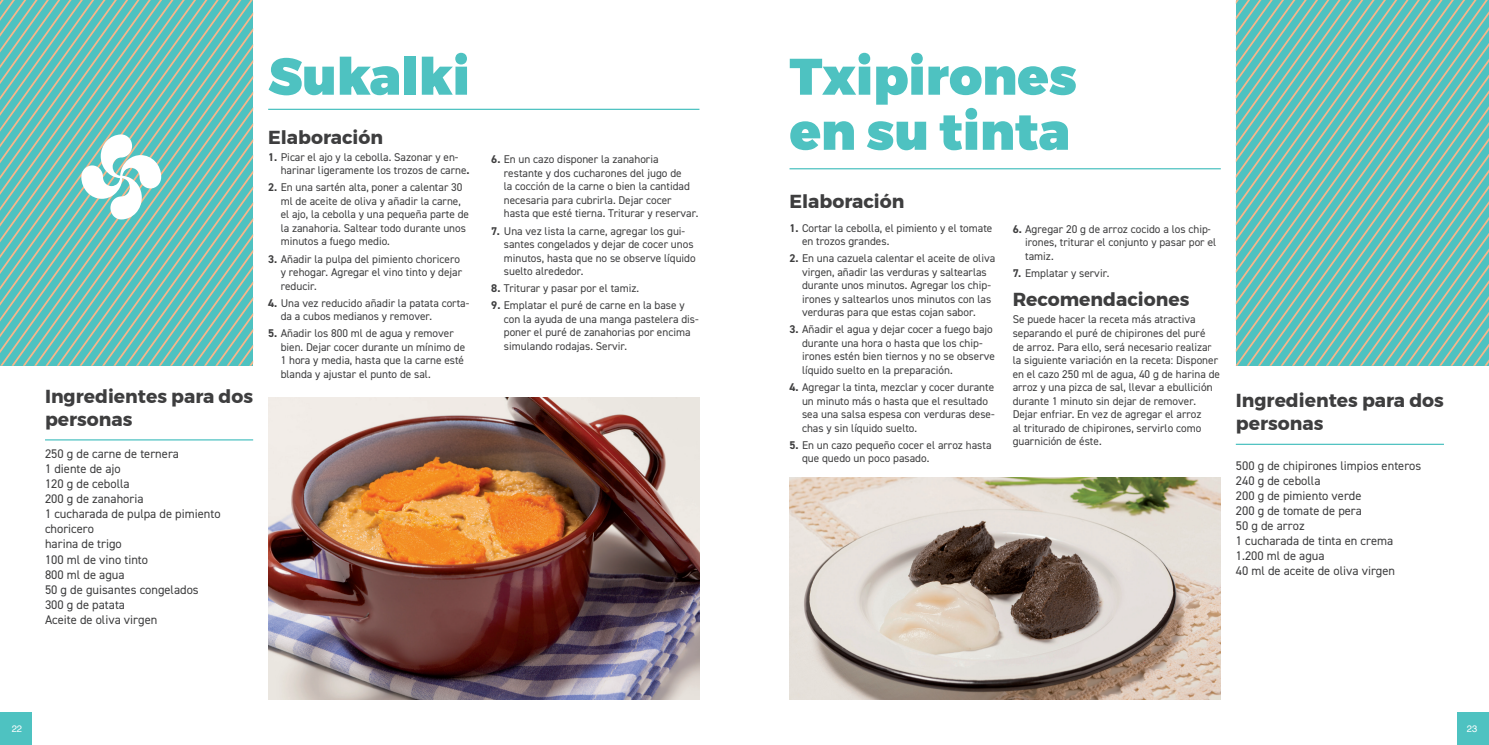
<style>
.page{position:relative;width:1489px;height:745px;background:#fff}
.page>*{position:absolute;margin:0;border:0;box-sizing:border-box;transform-origin:0 0}
.t1{font:900 51.25px "Montserrat";color:#4ec2c1}
.t2{font:700 18.75px/22.5px "Montserrat";color:#3e3e3f}
.t3{font:12.5px/15px "DIN2014";color:#3e3e3f}
.t4{font:11.25px/13.5px "DIN2014";color:#3e3e3f}
.t5{font:9.38px "Helvetica";color:#fff}
.s1{font-weight:700}
</style>
<div class="page">
<div style="left:0;top:712px;width:31px;height:32px;background:#4ec2c1"></div>
<div style="left:1457px;top:712px;width:31px;height:32px;background:#4ec2c1"></div>
<img style="left:268px;top:397px;width:431px;height:302px">
<hr style="left:268px;top:109px;width:431px;height:1px;background:#4ec2c1">
<hr style="left:45px;top:439px;width:208px;height:1px;background:#4ec2c1">
<svg style="left:0;top:0;width:253px;height:365px;background:#73c1b8"></svg>
<img style="left:789px;top:477px;width:431px;height:222px">
<svg style="left:1235px;top:0;width:253px;height:365px;background:#7cc5bc"></svg>
<hr style="left:1235px;top:443px;width:208px;height:1px;background:#4ec2c1">
<hr style="left:789px;top:168px;width:431px;height:1px;background:#4ec2c1">
<p class="t2" style="left:45px;top:385px;width:210px">Ingredientes para dos personas</p>
<p class="t3" style="left:45px;top:446px;width:135px">250 g de carne de ternera</p>
<p class="t3" style="left:45px;top:461px;width:77px">1 diente de ajo</p>
<p class="t3" style="left:45px;top:476px;width:86px">120 g de cebolla</p>
<p class="t3" style="left:45px;top:491px;width:100px">200 g de zanahoria</p>
<p class="t3" style="left:45px;top:506px;width:177px">1 cucharada de pulpa de pimiento choricero</p>
<p class="t3" style="left:45px;top:536px;width:78px">harina de trigo</p>
<p class="t3" style="left:45px;top:551px;width:105px">100 ml de vino tinto</p>
<p class="t3" style="left:45px;top:566px;width:81px">800 ml de agua</p>
<p class="t3" style="left:45px;top:581px;width:155px">50 g de guisantes congelados</p>
<p class="t3" style="left:45px;top:596px;width:82px">300 g de patata</p>
<p class="t3" style="left:45px;top:611px;width:114px">Aceite de oliva virgen</p>
<p class="t1" style="left:268px;top:34px;width:203px">Sukalki</p>
<p class="t2" style="left:268px;top:126px;width:116px">Elaboración</p>
<p class="t4" style="left:281px;top:150px;width:190px;text-indent:-12px"><span class="s1">1.</span> Picar el ajo y la cebolla. Sazonar y en&shy;harinar ligeramente los trozos de carne<span class="s1">.</span></p>
<p class="t4" style="left:281px;top:180px;width:190px;text-indent:-12px"><span class="s1">2.</span> En una sartén alta, poner a calentar 30 ml de aceite de oliva y añadir la carne, el ajo, la cebolla y una pequeña parte de la zanahoria. Saltear todo durante unos minutos a fuego medio.</p>
<p class="t4" style="left:281px;top:251px;width:183px;text-indent:-12px"><span class="s1">3.</span> Añadir la pulpa del pimiento choricero y rehogar. Agregar el vino tinto y dejar reducir.</p>
<p class="t4" style="left:281px;top:295px;width:190px;text-indent:-12px"><span class="s1">4.</span> Una vez reducido añadir la patata corta&shy;da a cubos medianos y remover.</p>
<p class="t4" style="left:281px;top:326px;width:186px;text-indent:-12px"><span class="s1">5.</span> Añadir los 800 ml de agua y remover bien. Dejar cocer durante un mínimo de 1 hora y media, hasta que la carne esté blanda y ajustar el punto de sal.</p>
<p class="t4" style="left:504px;top:152px;width:196px;text-indent:-12px"><span class="s1">6.</span> En un cazo disponer la zanahoria restante y dos cucharones del jugo de<br>la cocción de la carne o bien la cantidad necesaria para cubrirla. Dejar cocer hasta que esté tierna. Triturar y reservar.</p>
<p class="t4" style="left:504px;top:223px;width:193px;text-indent:-12px"><span class="s1">7.</span> Una vez lista la carne, agregar los gui&shy;santes congelados y dejar de cocer unos minutos, hasta que no se observe líquido suelto alrededor.</p>
<p class="t4" style="left:491px;top:281px;width:149px"><span class="s1">8.</span> Triturar y pasar por el tamiz.</p>
<p class="t4" style="left:504px;top:298px;width:196px;text-indent:-12px"><span class="s1">9.</span> Emplatar el puré de carne en la base y con la ayuda de una manga pastelera dis&shy;poner el puré de zanahorias por encima simulando rodajas. Servir.</p>
<p class="t1" style="left:789px;top:34px;width:289px">Txipirones</p>
<p class="t1" style="left:789px;top:89px;width:282px">en su tinta</p>
<p class="t2" style="left:789px;top:189px;width:116px">Elaboración</p>
<p class="t4" style="left:802px;top:221px;width:192px;text-indent:-12px"><span class="s1">1.</span> Cortar la cebolla, el pimiento y el tomate en trozos grandes.</p>
<p class="t4" style="left:802px;top:251px;width:195px;text-indent:-12px"><span class="s1">2.</span> En una cazuela calentar el aceite de oliva virgen, añadir las verduras y saltearlas durante unos minutos. Agregar los chip&shy;irones y saltearlos unos minutos con las verduras para que estas cojan sabor.</p>
<p class="t4" style="left:802px;top:322px;width:194px;text-indent:-12px"><span class="s1">3.</span> Añadir el agua y dejar cocer a fuego bajo durante una hora o hasta que los chip&shy;irones estén bien tiernos y no se observe líquido suelto en la preparación.</p>
<p class="t4" style="left:802px;top:380px;width:194px;text-indent:-12px"><span class="s1">4.</span> Agregar la tinta, mezclar y cocer durante un minuto más o hasta que el resultado sea una salsa espesa con verduras dese&shy;chas y sin líquido suelto.</p>
<p class="t4" style="left:802px;top:437px;width:191px;text-indent:-12px"><span class="s1">5.</span> En un cazo pequeño cocer el arroz hasta que quedo un poco pasado.</p>
<p class="t4" style="left:1025px;top:222px;width:192px;text-indent:-12px"><span class="s1">6.</span> Agregar 20 g de arroz cocido a los chip&shy;irones, triturar el conjunto y pasar por el tamiz.</p>
<p class="t4" style="left:1012px;top:266px;width:98px"><span class="s1">7.</span> Emplatar y servir.</p>
<p class="t2" style="left:1012px;top:288px;width:178px">Recomendaciones</p>
<p class="t4" style="left:1012px;top:312px;width:209px">Se puede hacer la receta más atractiva separando el puré de chipirones del puré<br>de arroz. Para ello, será necesario realizar la siguiente variación en la receta: Disponer en el cazo 250 ml de agua, 40 g de harina de arroz y una pizca de sal, llevar a ebullición durante 1 minuto sin dejar de remover.<br>Dejar enfriar. En vez de agregar el arroz<br>al triturado de chipirones, servirlo como guarnición de éste.</p>
<p class="t2" style="left:1235px;top:389px;width:210px">Ingredientes para dos personas</p>
<p class="t3" style="left:1235px;top:457px;width:187px">500 g de chipirones limpios enteros</p>
<p class="t3" style="left:1235px;top:472px;width:86px">240 g de cebolla</p>
<p class="t3" style="left:1235px;top:487px;width:127px">200 g de pimiento verde</p>
<p class="t3" style="left:1235px;top:502px;width:127px">200 g de tomate de pera</p>
<p class="t3" style="left:1235px;top:517px;width:70px">50 g de arroz</p>
<p class="t3" style="left:1235px;top:532px;width:159px">1 cucharada de tinta en crema</p>
<p class="t3" style="left:1235px;top:547px;width:90px">1.200 ml de agua</p>
<p class="t3" style="left:1235px;top:562px;width:161px">40 ml de aceite de oliva virgen</p>
<p class="t5" style="left:12px;top:721px;width:12px">22</p>
<p class="t5" style="left:1466px;top:721px;width:12px">23</p>
</div>
